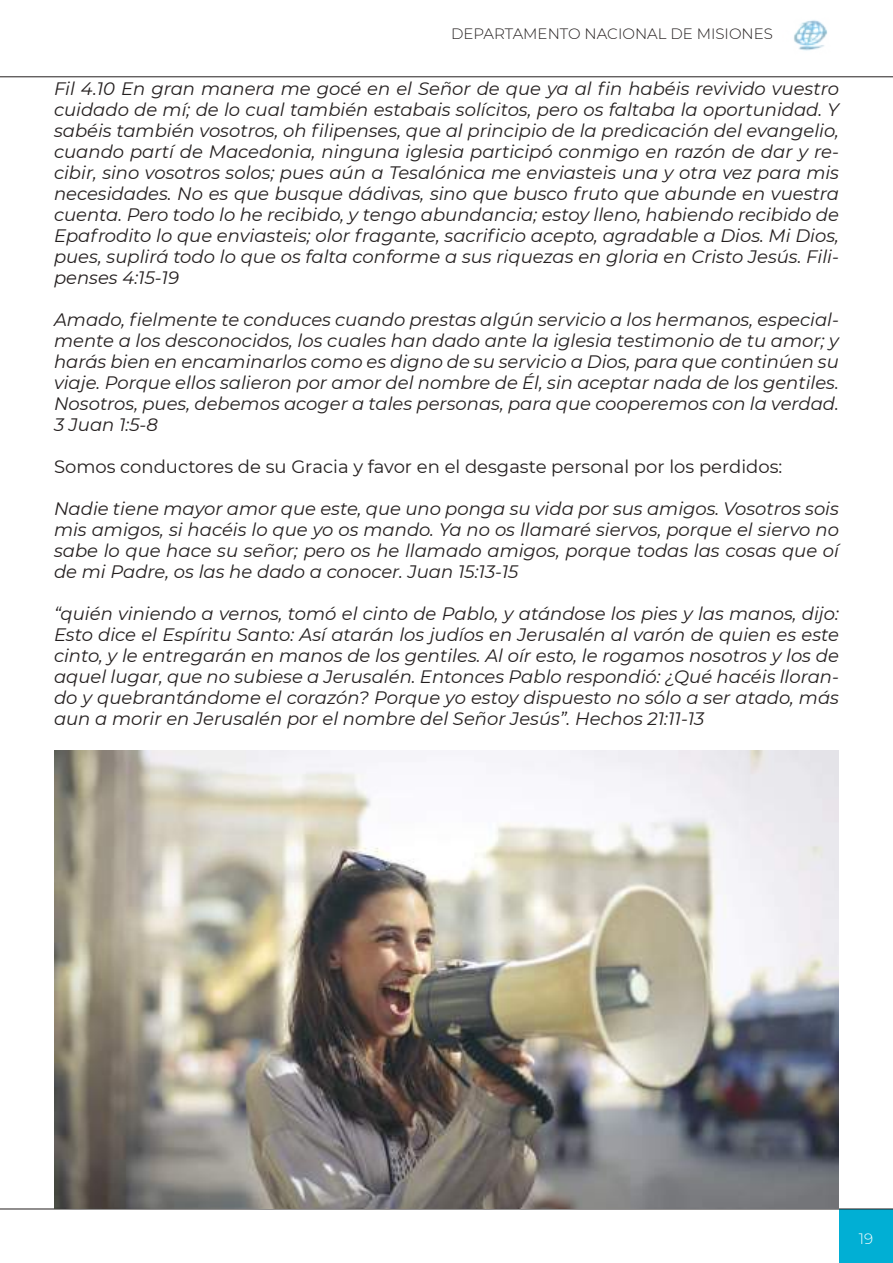
<style>
.page{position:relative;width:893px;height:1263px;background:#fff}
.page>*{position:absolute;margin:0;border:0;box-sizing:border-box;transform-origin:0 0}
.t1{font:italic 18px/21px "Montserrat";color:#241f1f;text-align:justify}
.t2{font:18px "Montserrat";color:#241f1f}
.t3{font:300 15px "Montserrat";color:#241f1f}
.t4{font:300 15px "Montserrat";color:#fff}
</style>
<div class="page">
<div style="left:839px;top:1210px;width:54px;height:53px;background:#01afd4"></div>
<hr style="left:0;top:1208px;width:893px;height:1px;background:#241f1f">
<hr style="left:0;top:76px;width:893px;height:1px;background:#241f1f">
<img style="left:794px;top:20px;width:34px;height:31px">
<img style="left:54px;top:751px;width:785px;height:457px">
<p class="t3" style="left:451px;top:24px;width:323px">DEPARTAMENTO NACIONAL DE MISIONES</p>
<p class="t1" style="left:54px;top:77px;width:787px">Fil 4.10 En gran manera me gocé en el Señor de que ya al fin habéis revivido vuestro cuidado de mí; de lo cual también estabais solícitos, pero os faltaba la oportunidad. Y sabéis también vosotros, oh filipenses, que al principio de la predicación del evangelio, cuando partí de Macedonia, ninguna iglesia participó conmigo en razón de dar y re&shy;cibir, sino vosotros solos; pues aún a Tesalónica me enviasteis una y otra vez para mis necesidades. No es que busque dádivas, sino que busco fruto que abunde en vuestra cuenta. Pero todo lo he recibido, y tengo abundancia; estoy lleno, habiendo recibido de Epafrodito lo que enviasteis; olor fragante, sacrificio acepto, agradable a Dios. Mi Dios, pues, suplirá todo lo que os falta conforme a sus riquezas en gloria en Cristo Jesús. Fili&shy;penses 4:15-19</p>
<p class="t1" style="left:54px;top:308px;width:786px">Amado, fielmente te conduces cuando prestas algún servicio a los hermanos, especial&shy;mente a los desconocidos, los cuales han dado ante la iglesia testimonio de tu amor; y harás bien en encaminarlos como es digno de su servicio a Dios, para que continúen su viaje. Porque ellos salieron por amor del nombre de Él, sin aceptar nada de los gentiles.<br>Nosotros, pues, debemos acoger a tales personas, para que cooperemos con la verdad.<br>3 Juan 1:5-8</p>
<p class="t2" style="left:54px;top:454px;width:730px">Somos conductores de su Gracia y favor en el desgaste personal por los perdidos:</p>
<p class="t1" style="left:54px;top:497px;width:786px">Nadie tiene mayor amor que este, que uno ponga su vida por sus amigos. Vosotros sois mis amigos, si hacéis lo que yo os mando. Ya no os llamaré siervos, porque el siervo no sabe lo que hace su señor; pero os he llamado amigos, porque todas las cosas que oí de mi Padre, os las he dado a conocer. Juan 15:13-15</p>
<p class="t1" style="left:54px;top:602px;width:787px">“quién viniendo a vernos, tomó el cinto de Pablo, y atándose los pies y las manos, dijo:<br>Esto dice el Espíritu Santo: Así atarán los judíos en Jerusalén al varón de quien es este cinto, y le entregarán en manos de los gentiles. Al oír esto, le rogamos nosotros y los de aquel lugar, que no subiese a Jerusalén. Entonces Pablo respondió: ¿Qué hacéis lloran&shy;do y quebrantándome el corazón? Porque yo estoy dispuesto no sólo a ser atado, más aun a morir en Jerusalén por el nombre del Señor Jesús”. Hechos 21:11-13</p>
<p class="t4" style="left:859px;top:1228px;width:16px">19</p>
</div>
